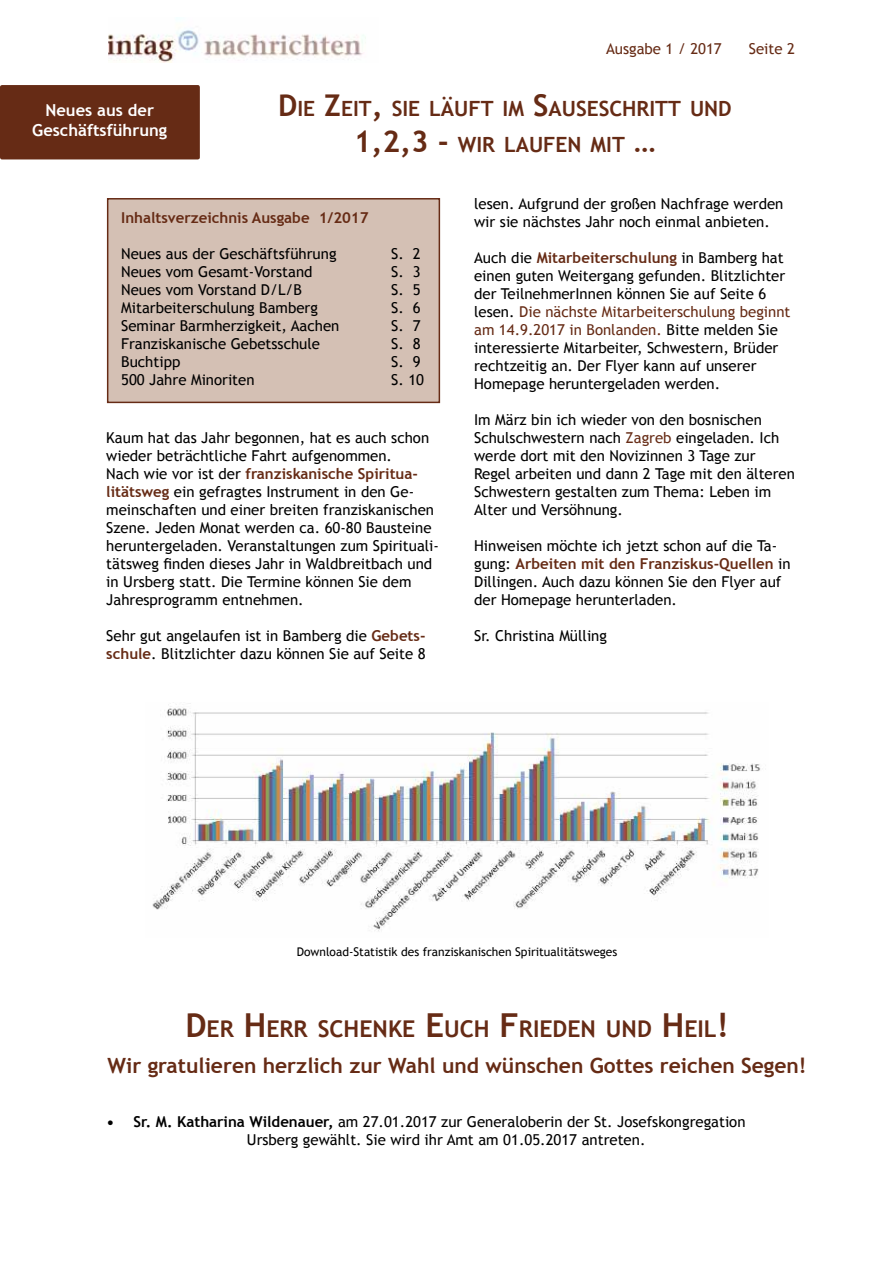
<style>
.page{position:relative;width:893px;height:1263px;background:#fff}
.page>*{position:absolute;margin:0;border:0;box-sizing:border-box;transform-origin:0 0}
.t1{font:700 23.1px "Trebuchet MS";color:#662b15}
.t2{font:700 21px "Trebuchet MS";color:#662b15}
.t3{font:700 21px/36px "Trebuchet MS";color:#662b15;text-align:center}
.t4{font:700 16.5px/19.8px "Trebuchet MS";color:#fff;text-align:center}
.t5{font:15px/18px "Trebuchet MS";color:#000}
.t6{font:700 15px "Trebuchet MS";color:#662b15}
.t7{font:15px "Trebuchet MS";color:#662b15}
.t8{font:12px "Trebuchet MS";color:#000}
.s1{font-size:30px}
.s2{font-weight:700;color:#662b15}
.s3{color:#662b15}
.s4{font-size:33px}
.s5{font-weight:700}
</style>
<div class="page">
<div style="left:0;top:85px;width:200px;height:74px;background:#662b15;border-radius:2px"></div>
<img style="left:108px;top:29px;width:258px;height:33px">
<div style="left:108px;top:199px;width:331px;height:203px;background:#d4c0b4"></div>
<div style="left:107px;top:198px;width:333px;height:205px;border:2px solid #662b15"></div>
<img style="left:152px;top:703px;width:609px;height:228px">
<p class="t4" style="left:32px;top:100px;width:136px">Neues aus der<br>Geschäftsführung</p>
<p class="t7" style="left:606px;top:40px;width:117px">Ausgabe 1 / 2017</p>
<p class="t7" style="left:749px;top:40px;width:48px">Seite 2</p>
<h2 class="t3" style="left:278px;top:91px;width:455px"><span class="s1">D</span>IE <span class="s1">Z</span>EIT<span class="s1">,</span> SIE LÄUFT IM <span class="s1">S</span>AUSESCHRITT UND<br><span class="s1">1,2,3 -</span> WIR LAUFEN MIT <span class="s1">…</span></h2>
<p class="t6" style="left:121px;top:209px;width:249px">Inhaltsverzeichnis Ausgabe 1/2017</p>
<p class="t5" style="left:121px;top:245px;width:217px">Neues aus der Geschäftsführung</p>
<p class="t5" style="left:391px;top:245px;width:31px">S. 2</p>
<p class="t5" style="left:121px;top:263px;width:193px">Neues vom Gesamt-Vorstand</p>
<p class="t5" style="left:391px;top:263px;width:31px">S. 3</p>
<p class="t5" style="left:121px;top:281px;width:182px">Neues vom Vorstand D/L/B</p>
<p class="t5" style="left:391px;top:281px;width:31px">S. 5</p>
<p class="t5" style="left:121px;top:299px;width:198px">Mitarbeiterschulung Bamberg</p>
<p class="t5" style="left:391px;top:299px;width:31px">S. 6</p>
<p class="t5" style="left:121px;top:317px;width:220px">Seminar Barmherzigkeit, Aachen</p>
<p class="t5" style="left:391px;top:317px;width:31px">S. 7</p>
<p class="t5" style="left:121px;top:335px;width:200px">Franziskanische Gebetsschule</p>
<p class="t5" style="left:391px;top:335px;width:31px">S. 8</p>
<p class="t5" style="left:121px;top:353px;width:61px">Buchtipp</p>
<p class="t5" style="left:391px;top:353px;width:31px">S. 9</p>
<p class="t5" style="left:121px;top:371px;width:135px">500 Jahre Minoriten</p>
<p class="t5" style="left:391px;top:371px;width:34px">S. 10</p>
<p class="t5" style="left:106px;top:429px;width:334px">Kaum hat das Jahr begonnen, hat es auch schon wieder beträchtliche Fahrt aufgenommen.<br>Nach wie vor ist der <span class="s2">franziskanische Spiritua&shy;litätsweg</span> ein gefragtes Instrument in den Ge&shy;meinschaften und einer breiten franziskanischen Szene. Jeden Monat werden ca. 60-80 Bausteine heruntergeladen. Veranstaltungen zum Spirituali&shy;tätsweg finden dieses Jahr in Waldbreitbach und in Ursberg statt. Die Termine können Sie dem Jahresprogramm entnehmen.</p>
<p class="t5" style="left:106px;top:627px;width:321px">Sehr gut angelaufen ist in Bamberg die <span class="s2">Gebets&shy;schule</span>. Blitzlichter dazu können Sie auf Seite 8</p>
<p class="t5" style="left:474px;top:195px;width:311px">lesen. Aufgrund der großen Nachfrage werden wir sie nächstes Jahr noch einmal anbieten.</p>
<p class="t5" style="left:474px;top:249px;width:318px">Auch die <span class="s2">Mitarbeiterschulung</span> in Bamberg hat einen guten Weitergang gefunden. Blitzlichter der TeilnehmerInnen können Sie auf Seite 6 lesen. <span class="s3">Die nächste Mitarbeiterschulung beginnt am 14.9.2017 in Bonlanden.</span> Bitte melden Sie interessierte Mitarbeiter, Schwestern, Brüder rechtzeitig an. Der Flyer kann auf unserer Homepage heruntergeladen werden.</p>
<p class="t5" style="left:474px;top:411px;width:322px">Im März bin ich wieder von den bosnischen Schulschwestern nach <span class="s3">Zagreb</span> eingeladen. Ich werde dort mit den Novizinnen 3 Tage zur Regel arbeiten und dann 2 Tage mit den älteren Schwestern gestalten zum Thema: Leben im Alter und Versöhnung.</p>
<p class="t5" style="left:474px;top:537px;width:318px">Hinweisen möchte ich jetzt schon auf die Ta&shy;gung: <span class="s2">Arbeiten mit den Franziskus-Quellen</span> in Dillingen. Auch dazu können Sie den Flyer auf der Homepage herunterladen.</p>
<p class="t5" style="left:474px;top:627px;width:134px">Sr. Christina Mülling</p>
<p class="t8" style="left:297px;top:944px;width:322px">Download-Statistik des franziskanischen Spiritualitätsweges</p>
<h1 class="t1" style="left:185px;top:1014px;width:545px"><span class="s4">D</span>ER <span class="s4">H</span> ERR SCHENKE <span class="s4">E</span>UCH <span class="s4">F</span>RIEDEN UND <span class="s4">H</span> EIL<span class="s4">!</span></h1>
<h2 class="t2" style="left:108px;top:1052px;width:701px">Wir gratulieren herzlich zur Wahl und wünschen Gottes reichen Segen!</h2>
<p class="t5" style="left:247px;top:1113px;width:500px;text-indent:-140px"><span class="s5">• Sr. M. Katharina Wildenauer,</span> am 27.01.2017 zur Generaloberin der St. Josefskongregation<br>Ursberg gewählt. Sie wird ihr Amt am 01.05.2017 antreten.</p>
</div>
